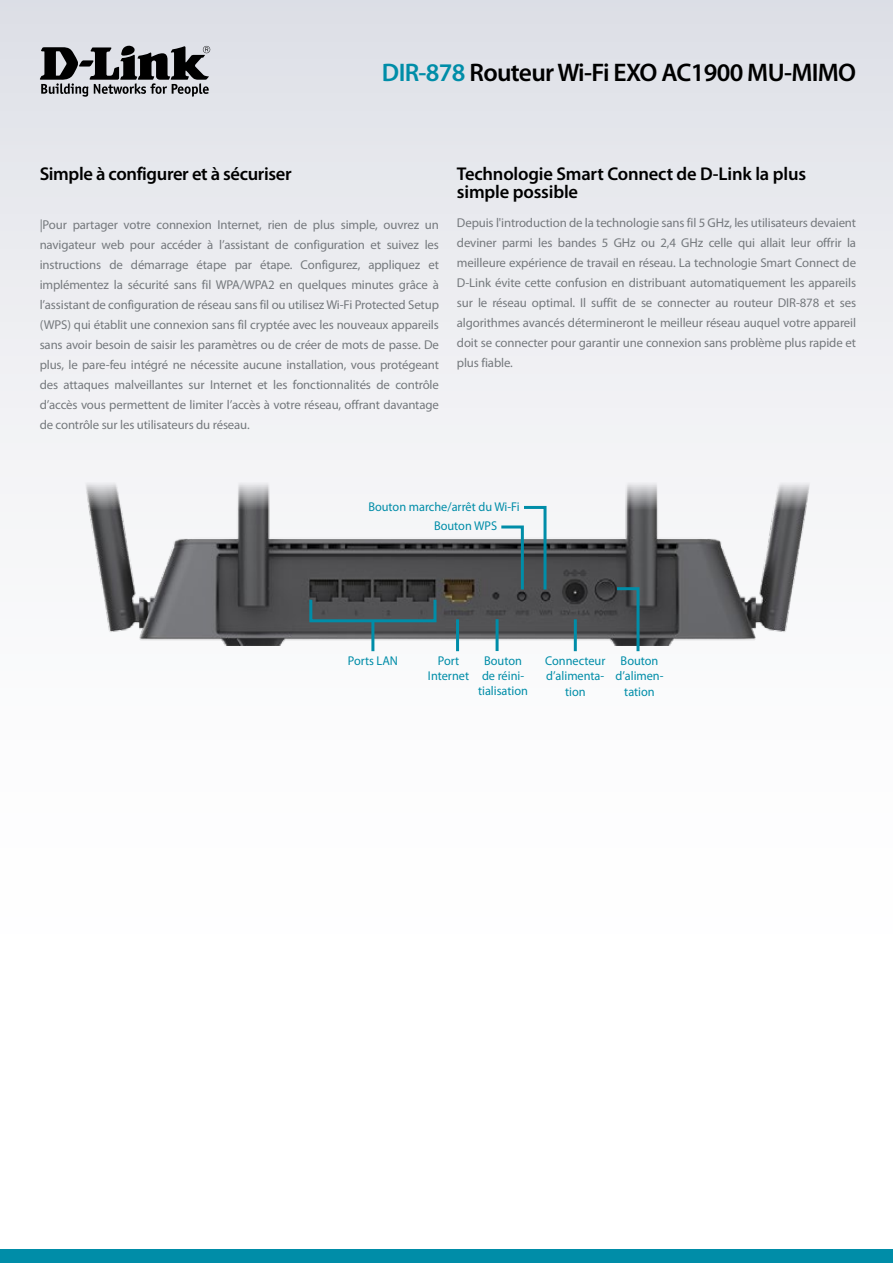
<style>
.page{position:relative;width:893px;height:1263px;background:#fff}
.page>*{position:absolute;margin:0;border:0;box-sizing:border-box;transform-origin:0 0}
.t1{font:600 25.5px "Myriad Pro";letter-spacing:-.025em;color:#000}
.t2{font:600 18.6px/18px "Myriad Pro";letter-spacing:-.01em;color:#000}
.t3{font:12.9px/20px "Myriad Pro";letter-spacing:-.01em;color:#75797d;text-align:justify}
.t4{font:12.75px/15.3px "Myriad Pro";color:#008da8;text-align:center}
.s1{color:#008da8}
</style>
<div class="page">
<div style="left:0;top:0;width:893px;height:1084px;background:linear-gradient(to bottom,#e2e3e9,#fff)"></div>
<div style="left:0;top:1249px;width:893px;height:14px;background:#008da8"></div>
<svg style="left:40px;top:46px;width:170px;height:51px;background:#7c7d81"></svg>
<img style="left:40px;top:474px;width:815px;height:172px">
<hr style="left:456px;top:619px;width:3px;height:32px;background:#008da8">
<div style="left:309px;top:598px;width:127px;height:24px;border:3px solid #008da8"></div>
<hr style="left:371px;top:621px;width:3px;height:30px;background:#008da8">
<svg style="left:614px;top:586px;width:27px;height:68px;background:#506368"></svg>
<svg style="left:498px;top:504px;width:50px;height:88px"></svg>
<hr style="left:496px;top:619px;width:3px;height:32px;background:#008da8">
<hr style="left:574px;top:619px;width:3px;height:32px;background:#008da8">
<h1 class="t1" style="left:382px;top:56px;width:476px"><span class="s1">DIR-878</span> Routeur Wi-Fi EXO AC1900 MU-MIMO</h1>
<h2 class="t2" style="left:40px;top:165px;width:253px">Simple à configurer et à sécuriser</h2>
<p class="t3" style="left:40px;top:215px;width:401px">|Pour partager votre connexion Internet, rien de plus simple, ouvrez un navigateur web pour accéder à l’assistant de configuration et suivez les instructions de démarrage étape par étape. Configurez, appliquez et implémentez la sécurité sans fil WPA/WPA2 en quelques minutes grâce à l’assistant de configuration de réseau sans fil ou utilisez Wi-Fi Protected Setup (WPS) qui établit une connexion sans fil cryptée avec les nouveaux appareils sans avoir besoin de saisir les paramètres ou de créer de mots de passe. De plus, le pare-feu intégré ne nécessite aucune installation, vous protégeant des attaques malveillantes sur Internet et les fonctionnalités de contrôle d’accès vous permettent de limiter l’accès à votre réseau, offrant davantage de contrôle sur les utilisateurs du réseau.</p>
<h2 class="t2" style="left:457px;top:165px;width:351px">Technologie Smart Connect de D-Link la plus simple possible</h2>
<p class="t3" style="left:457px;top:213px;width:401px">Depuis l'introduction de la technologie sans fil 5 GHz, les utilisateurs devaient deviner parmi les bandes 5 GHz ou 2,4 GHz celle qui allait leur offrir la meilleure expérience de travail en réseau. La technologie Smart Connect de D-Link évite cette confusion en distribuant automatiquement les appareils sur le réseau optimal. Il suffit de se connecter au routeur DIR-878 et ses algorithmes avancés détermineront le meilleur réseau auquel votre appareil doit se connecter pour garantir une connexion sans problème plus rapide et plus fiable.</p>
<p class="t4" style="left:368px;top:499px;width:153px">Bouton marche/arrêt du Wi-Fi</p>
<p class="t4" style="left:434px;top:518px;width:65px">Bouton WPS</p>
<p class="t4" style="left:348px;top:653px;width:52px">Ports LAN</p>
<p class="t4" style="left:428px;top:653px;width:43px">Port<br>Internet</p>
<p class="t4" style="left:478px;top:653px;width:51px">Bouton de réini&shy;tialisation</p>
<p class="t4" style="left:545px;top:653px;width:62px">Connecteur d’alimenta&shy;tion</p>
<p class="t4" style="left:615px;top:653px;width:50px">Bouton d’alimen&shy;tation</p>
</div>
